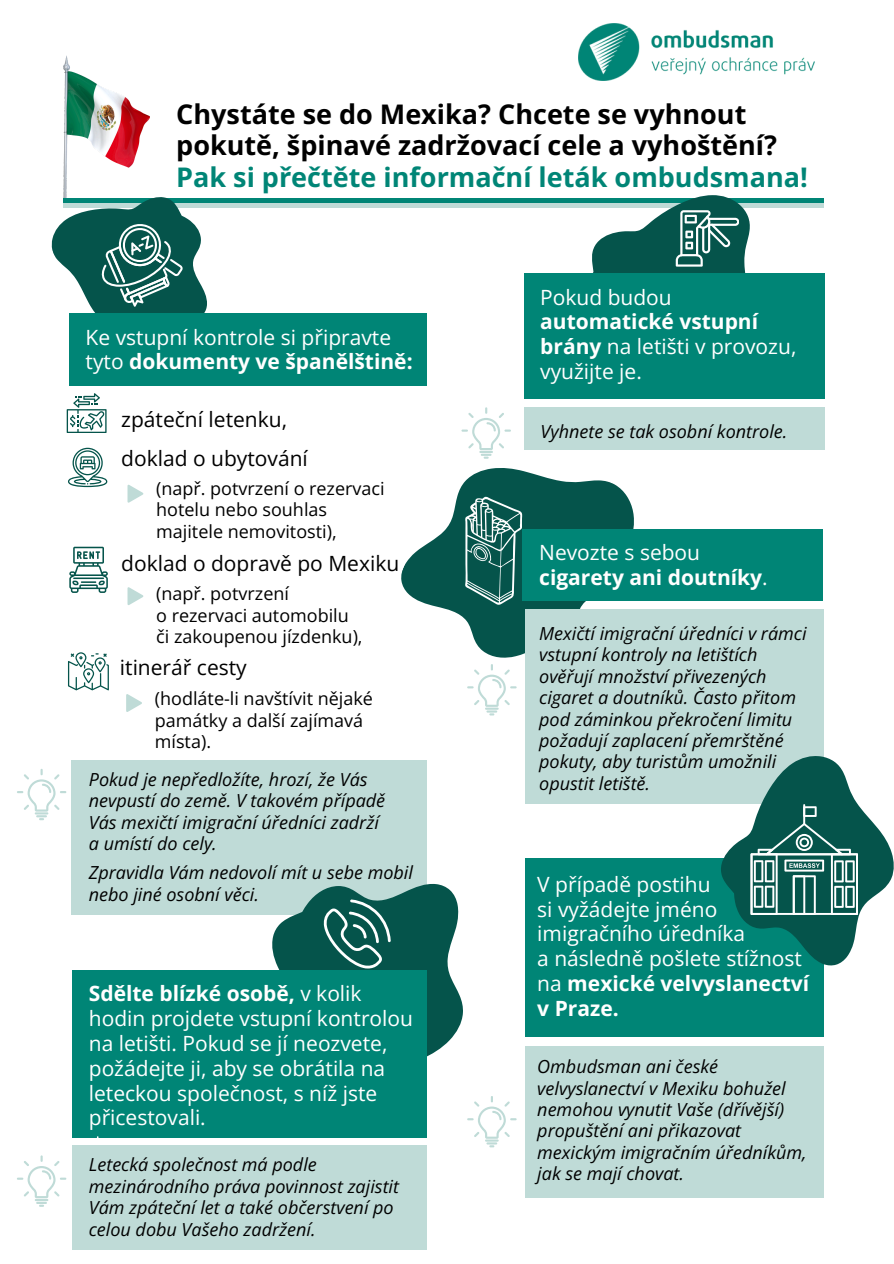
<style>
.page{position:relative;width:894px;height:1264px;background:#fff}
.page>*{position:absolute;margin:0;border:0;box-sizing:border-box;transform-origin:0 0}
.t1{font:700 27px/31.5px "Open Sans";color:#000}
.t2{font:21px/24.8px "Open Sans";color:#fff}
.t3{font:21px "Open Sans";color:#000}
.t4{font:700 21px/24.8px "Open Sans";color:#fff}
.t5{font:italic 18px/21.3px "Open Sans";color:#000}
.t6{font:18px/21.3px "Open Sans";color:#000}
.s1{color:#008576}
.s2{font-weight:700}
.s3{font-weight:400}
</style>
<div class="page">
<hr style="left:63px;top:198px;width:760px;height:4px;background:#008576">
<hr style="left:63px;top:204px;width:760px;height:4px;background:#bfdbd7">
<svg style="left:566px;top:195px;width:218px;height:78px"></svg>
<div style="left:69px;top:313px;width:357px;height:72px;background:#008576"></div>
<svg style="left:67px;top:393px;width:39px;height:39px"></svg>
<svg style="left:68px;top:448px;width:39px;height:39px"></svg>
<svg style="left:69px;top:546px;width:39px;height:47px"></svg>
<svg style="left:68px;top:652px;width:40px;height:38px"></svg>
<svg style="left:127px;top:484px;width:16px;height:18px"></svg>
<svg style="left:127px;top:587px;width:16px;height:18px"></svg>
<svg style="left:675px;top:210px;width:63px;height:56px"></svg>
<div style="left:524px;top:273px;width:300px;height:125px;background:#008576"></div>
<svg style="left:401px;top:429px;width:248px;height:259px"></svg>
<div style="left:524px;top:407px;width:300px;height:43px;background:#bfdbd7"></div>
<div style="left:72px;top:760px;width:354px;height:155px;background:#bfdbd7"></div>
<svg style="left:272px;top:854px;width:191px;height:264px"></svg>
<svg style="left:17px;top:769px;width:49px;height:51px"></svg>
<div style="left:72px;top:969px;width:354px;height:168px;background:#008576"></div>
<div style="left:522px;top:529px;width:301px;height:71px;background:#008576"></div>
<svg style="left:80px;top:1136px;width:35px;height:2px"></svg>
<div style="left:525px;top:609px;width:298px;height:195px;background:#bfdbd7"></div>
<div style="left:525px;top:858px;width:298px;height:179px;background:#008576"></div>
<svg style="left:721px;top:739px;width:172px;height:250px"></svg>
<div style="left:525px;top:1046px;width:298px;height:151px;background:#bfdbd7"></div>
<svg style="left:51px;top:197px;width:176px;height:116px"></svg>
<img style="left:578px;top:23px;width:235px;height:58px">
<img style="left:63px;top:55px;width:87px;height:143px">
<div style="left:72px;top:1145px;width:354px;height:104px;background:#bfdbd7"></div>
<hr style="left:803px;top:804px;width:2px;height:21px;background:#fff">
<svg style="left:803px;top:806px;width:13px;height:11px"></svg>
<svg style="left:750px;top:823px;width:107px;height:91px;background:#47817a"></svg>
<svg style="left:126px;top:694px;width:16px;height:18px"></svg>
<svg style="left:17px;top:1155px;width:49px;height:51px"></svg>
<svg style="left:461px;top:407px;width:49px;height:52px"></svg>
<svg style="left:467px;top:664px;width:49px;height:52px"></svg>
<svg style="left:467px;top:1096px;width:49px;height:51px"></svg>
<svg style="left:464px;top:497px;width:58px;height:108px;background:#3b7972"></svg>
<svg style="left:323px;top:899px;width:67px;height:69px;background:#34746d"></svg>
<p class="t1" style="left:176px;top:98px;width:633px">Chystáte se do Mexika? Chcete se vyhnout pokutě, špinavé zadržovací cele a vyhoštění?<br><span class="s1">Pak si přečtěte informační leták ombudsmana!</span></p>
<p class="t2" style="left:85px;top:324px;width:328px">Ke vstupní kontrole si připravte tyto <span class="s2">dokumenty ve španělštině:</span></p>
<p class="t3" style="left:121px;top:405px;width:167px">zpáteční letenku,</p>
<h2 class="t3" style="left:121px;top:443px;width:188px">doklad o ubytování</h2>
<h2 class="t6" style="left:156px;top:477px;width:230px">(např. potvrzení o rezervaci hotelu nebo souhlas majitele nemovitosti),</h2>
<p class="t3" style="left:121px;top:548px;width:279px">doklad o dopravě po Mexiku</p>
<p class="t6" style="left:156px;top:583px;width:134px">(např. potvrzení</p>
<p class="t6" style="left:156px;top:604px;width:194px">o rezervaci automobilu</p>
<p class="t6" style="left:156px;top:625px;width:208px">či zakoupenou jízdenku),</p>
<h2 class="t3" style="left:120px;top:652px;width:128px">itinerář cesty</h2>
<p class="t6" style="left:155px;top:687px;width:219px">(hodláte-li navštívit nějaké památky a další zajímavá místa).</p>
<h2 class="t5" style="left:89px;top:768px;width:298px">Pokud je nepředložíte, hrozí, že Vás nevpustí do země. V takovém případě<br>Vás mexičtí imigrační úředníci zadrží a umístí do cely.</h2>
<p class="t5" style="left:89px;top:861px;width:325px">Zpravidla Vám nedovolí mít u sebe mobil nebo jiné osobní věci.</p>
<p class="t2" style="left:89px;top:980px;width:325px"><span class="s2">Sdělte blízké osobě,</span> v kolik hodin projdete vstupní kontrolou na letišti. Pokud se jí neozvete, požádejte ji, aby se obrátila na leteckou společnost, s níž jste přicestovali.</p>
<p class="t5" style="left:89px;top:1153px;width:311px">Letecká společnost má podle mezinárodního práva povinnost zajistit Vám zpáteční let a také občerstvení po celou dobu Vašeho zadržení.</p>
<p class="t2" style="left:540px;top:284px;width:257px">Pokud budou <span class="s2">automatické vstupní brány</span> na letišti v provozu, využijte je.</p>
<p class="t5" style="left:540px;top:420px;width:248px">Vyhnete se tak osobní kontrole.</p>
<p class="t4" style="left:539px;top:540px;width:230px"><span class="s3">Nevozte s sebou </span>cigarety ani doutníky<span class="s3">.</span></p>
<h2 class="t5" style="left:539px;top:622px;width:269px">Mexičtí imigrační úředníci v rámci vstupní kontroly na letištích</h2>
<p class="t5" style="left:539px;top:665px;width:258px">ověřují množství přivezených cigaret a doutníků. Často přitom pod záminkou překročení limitu požadují zaplacení přemrštěné pokuty, aby turistům umožnili opustit letiště.</p>
<h1 class="t2" style="left:537px;top:871px;width:273px">V případě postihu<br>si vyžádejte jméno imigračního úředníka<br>a následně pošlete stížnost na <span class="s2">mexické velvyslanectví v Praze.</span></h1>
<h2 class="t5" style="left:537px;top:1055px;width:271px">Ombudsman ani české velvyslanectví v Mexiku bohužel nemohou vynutit Vaše (dřívější) propuštění ani přikazovat mexickým imigračním úředníkům, jak se mají chovat.</h2>
</div>
